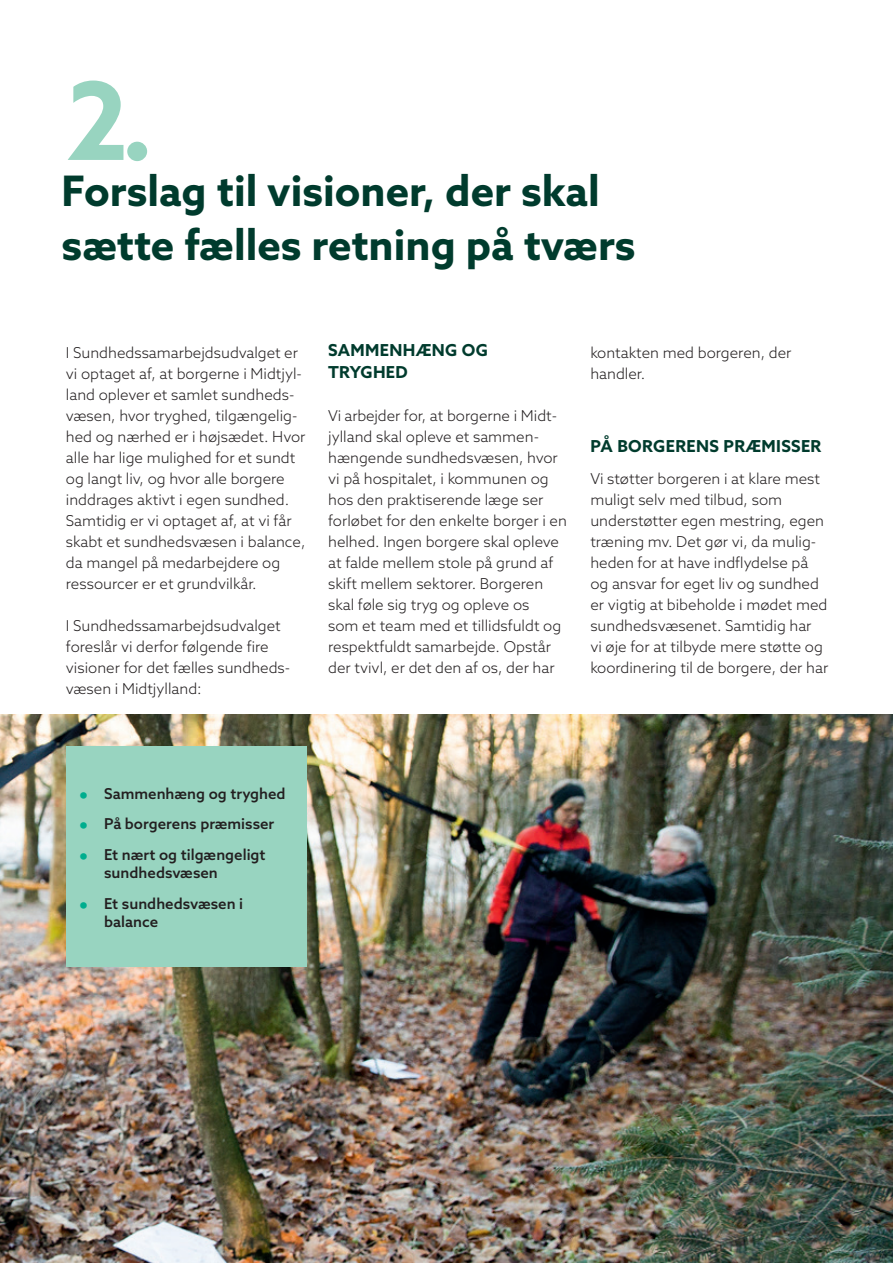
<style>
.page{position:relative;width:893px;height:1263px;background:#fff}
.page>*{position:absolute;margin:0;border:0;box-sizing:border-box;transform-origin:0 0}
.t1{font:700 108px "Azo Sans";color:#98d4c0}
.t2{font:700 42px/54px "Azo Sans";color:#003b2d}
.t3{font:700 16.5px/22.5px "Azo Sans";letter-spacing:.02em;color:#003b2d}
.t4{font:300 15px/21px "Azo Sans";color:#231f20}
.t5{font:500 15px/18px "Azo Sans";color:#231f20}
.s1{font-weight:700;font-size:25.5px;color:#00ad8e}
</style>
<div class="page">
<img style="left:0;top:714px;width:893px;height:549px">
<div style="left:66px;top:746px;width:241px;height:221px;background:#98d4c0"></div>
<h1 class="t1" style="left:66px;top:50px;width:89px">2.</h1>
<h2 class="t2" style="left:62px;top:164px;width:575px">Forslag til visioner, der skal sætte fælles retning på tværs</h2>
<p class="t4" style="left:66px;top:342px;width:241px">I Sundhedssamarbejdsudvalget er vi optaget af, at borgerne i Midtjyl&shy;land oplever et samlet sundheds&shy;væsen, hvor tryghed, tilgængelig&shy;hed og nærhed er i højsædet. Hvor alle har lige mulighed for et sundt og langt liv, og hvor alle borgere inddrages aktivt i egen sundhed.<br>Samtidig er vi optaget af, at vi får skabt et sundhedsvæsen i balance, da mangel på medarbejdere og ressourcer er et grundvilkår.</p>
<p class="t4" style="left:66px;top:615px;width:226px">I Sundhedssamarbejdsudvalget foreslår vi derfor følgende fire visioner for det fælles sundheds&shy;væsen i Midtjylland:</p>
<h3 class="t3" style="left:328px;top:338px;width:161px">SAMMENHÆNG OG<br>TRYGHED</h3>
<p class="t4" style="left:328px;top:405px;width:240px">Vi arbejder for, at borgerne i Midt&shy;jylland skal opleve et sammen&shy;hængende sundhedsvæsen, hvor vi på hospitalet, i kommunen og hos den praktiserende læge ser forløbet for den enkelte borger i en helhed. Ingen borgere skal opleve at falde mellem stole på grund af skift mellem sektorer. Borgeren skal føle sig tryg og opleve os<br>som et team med et tillidsfuldt og respektfuldt samarbejde. Opstår der tvivl, er det den af os, der har</p>
<p class="t4" style="left:590px;top:342px;width:203px">kontakten med borgeren, der handler.</p>
<h3 class="t3" style="left:590px;top:434px;width:232px">PÅ BORGERENS PRÆMISSER</h3>
<p class="t4" style="left:590px;top:468px;width:239px">Vi støtter borgeren i at klare mest muligt selv med tilbud, som understøtter egen mestring, egen træning mv. Det gør vi, da mulig&shy;heden for at have indflydelse på og ansvar for eget liv og sundhed er vigtig at bibeholde i mødet med sundhedsvæsenet. Samtidig har<br>vi øje for at tilbyde mere støtte og koordinering til de borgere, der har</p>
<p class="t5" style="left:79px;top:784px;width:208px"><span class="s1">•</span> Sammenhæng og tryghed</p>
<p class="t5" style="left:79px;top:815px;width:197px"><span class="s1">•</span> På borgerens præmisser</p>
<p class="t5" style="left:104px;top:845px;width:163px;text-indent:-26px"><span class="s1">•</span> Et nært og tilgængeligt sundhedsvæsen</p>
<p class="t5" style="left:104px;top:894px;width:141px;text-indent:-26px"><span class="s1">•</span> Et sundhedsvæsen i balance</p>
</div>
